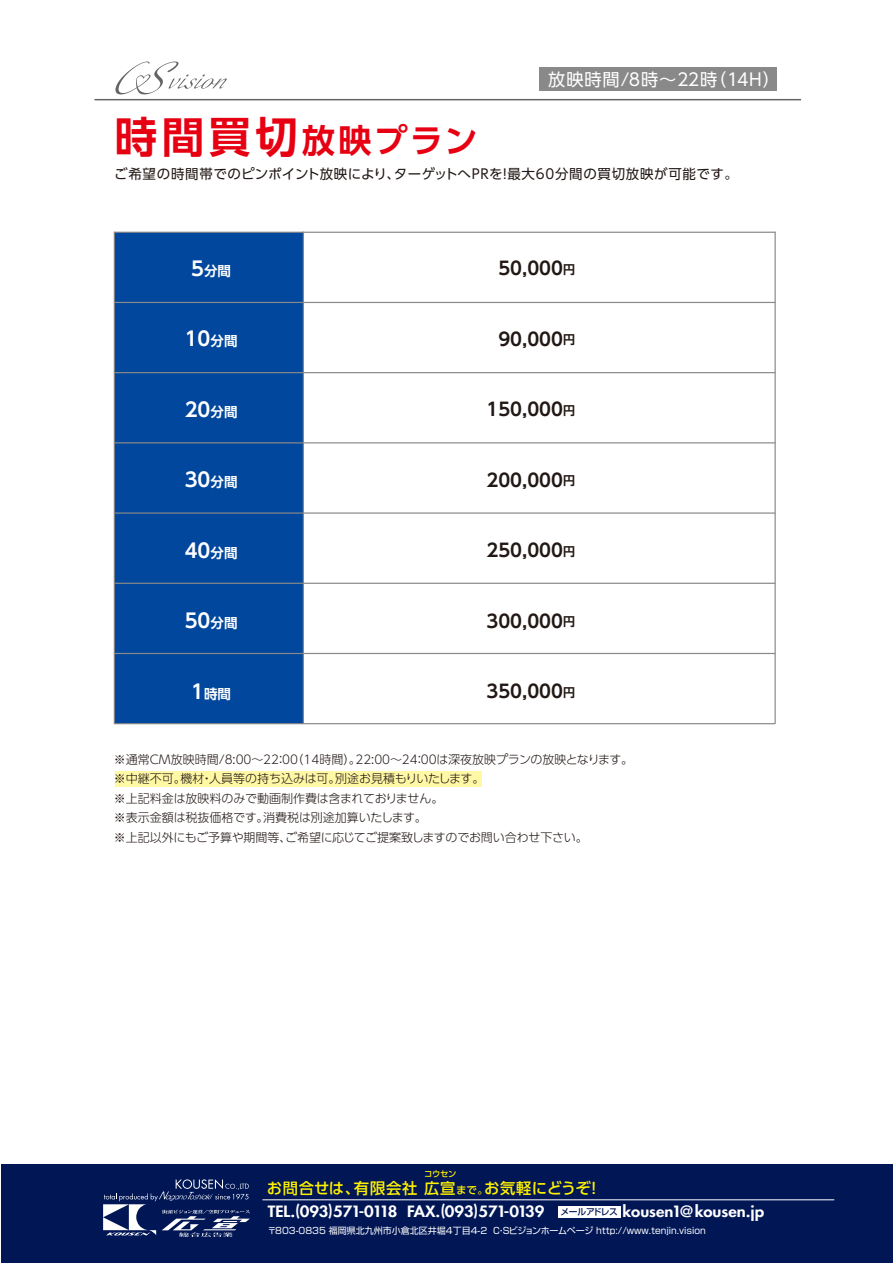
<style>
.page{position:relative;width:893px;height:1263px;background:#fff}
.page>*{position:absolute;margin:0;border:0;box-sizing:border-box;transform-origin:0 0}
.t1{font:700 33px "UD Shin Go Pro De";letter-spacing:.085em;color:#e60012}
.t2{font:700 19.5px "UD Shin Go Pro De";color:#fff}
.t3{font:700 18px "UD Shin Go Pro De";color:#221815}
.t4{font:17.25px "UD Shin Go NT Pro";letter-spacing:.05em;color:#fff}
.t5{font:500 15.3px "UD Shin Go Pro";letter-spacing:.045em;color:#fff100}
.t6{font:800 15.15px "Futura";color:#fff;scale:1.1 1}
.t7{font:13.5px "UD Shin Go Pro";letter-spacing:.05em;color:#221815}
.t8{font:700 13.5px "UD Shin Go Pro De";color:#fff}
.t9{font:300 12px/19.5px "UD Shin Go Pro";color:#221815}
.t10{font:9px "Shin Go Pro";color:#fff}
.t11{font:500 8.7px "Shin Go Pro";letter-spacing:-.055em;color:#001655}
.t12{font:500 8.25px "UD Shin Go Pro";color:#fff100}
.s1{font-size:42.6px}
.s2{font-size:19.5px}
.s3{font-size:12px}
.s4{font-size:13.5px}
.s5{font-size:10.5px}
.s6{font-family:"Shin Go Pro";font-weight:400;font-size:9.6px}
</style>
<div class="page">
<div style="left:539px;top:67px;width:237px;height:24px;background:#898989"></div>
<div style="left:114px;top:232px;width:190px;height:492px;background:#00479d"></div>
<hr style="left:114px;top:232px;width:661px;height:1px;background:#898989">
<hr style="left:114px;top:372px;width:661px;height:1px;background:#898989">
<hr style="left:114px;top:302px;width:661px;height:1px;background:#898989">
<hr style="left:114px;top:442px;width:661px;height:1px;background:#898989">
<hr style="left:114px;top:512px;width:661px;height:2px;background:#898989">
<hr style="left:114px;top:583px;width:661px;height:1px;background:#898989">
<hr style="left:114px;top:723px;width:661px;height:1px;background:#898989">
<hr style="left:114px;top:653px;width:661px;height:1px;background:#898989">
<hr style="left:94px;top:99px;width:707px;height:1px;background:#656464">
<svg style="left:115px;top:61px;width:112px;height:34px"></svg>
<div style="left:115px;top:771px;width:366px;height:15px;background:#fff8a5"></div>
<hr style="left:303px;top:232px;width:1px;height:492px;background:#898989">
<hr style="left:114px;top:232px;width:1px;height:492px;background:#898989">
<hr style="left:774px;top:232px;width:2px;height:492px;background:#898989">
<div style="left:1px;top:1236px;width:892px;height:27px;background:#001655"></div>
<div style="left:1px;top:1164px;width:892px;height:98px;background:#001655"></div>
<hr style="left:262px;top:1199px;width:572px;height:1px;background:#fff">
<svg style="left:103px;top:1179px;width:147px;height:58px"></svg>
<div style="left:558px;top:1206px;width:62px;height:12px;background:#fff"></div>
<h3 class="t4" style="left:548px;top:65px;width:233px">放映時間/8時～22時（14H）</h3>
<h1 class="t1" style="left:115px;top:113px;width:364px"><span class="s1">時間買切</span>放映プラン</h1>
<p class="t7" style="left:114px;top:163px;width:625px">ご希望の時間帯でのピンポイント放映により、ターゲットへPRを！最大60分間の買切放映が可能です。</p>
<p class="t8" style="left:191px;top:260px;width:41px"><span class="s2">5</span>分間</p>
<h3 class="t3" style="left:498px;top:254px;width:78px">50,000<span class="s3">円</span></h3>
<h2 class="t2" style="left:185px;top:323px;width:54px">10<span class="s4">分間</span></h2>
<h3 class="t3" style="left:498px;top:324px;width:78px">90,000<span class="s3">円</span></h3>
<h2 class="t2" style="left:185px;top:393px;width:54px">20<span class="s4">分間</span></h2>
<h3 class="t3" style="left:487px;top:395px;width:90px">150,000<span class="s3">円</span></h3>
<h2 class="t2" style="left:185px;top:464px;width:54px">30<span class="s4">分間</span></h2>
<h3 class="t3" style="left:487px;top:465px;width:90px">200,000<span class="s3">円</span></h3>
<h2 class="t2" style="left:185px;top:534px;width:54px">40<span class="s4">分間</span></h2>
<h3 class="t3" style="left:487px;top:536px;width:90px">250,000<span class="s3">円</span></h3>
<h2 class="t2" style="left:185px;top:605px;width:54px">50<span class="s4">分間</span></h2>
<h3 class="t3" style="left:487px;top:606px;width:90px">300,000<span class="s3">円</span></h3>
<p class="t8" style="left:191px;top:683px;width:41px"><span class="s2">1</span>時間</p>
<h3 class="t3" style="left:487px;top:677px;width:90px">350,000<span class="s3">円</span></h3>
<p class="t9" style="left:114px;top:749px;width:521px">※通常CM放映時間/8:00～22：00（14時間）。22:00～24：00は深夜放映プランの放映となります。※中継不可。機材・人員等の持ち込みは可。別途お見積もりいたします。<br>※上記料金は放映料のみで動画制作費は含まれておりません。<br>※表示金額は税抜価格です。消費税は別途加算いたします。<br>※上記以外にもご予算や期間等、ご希望に応じてご提案致しますのでお問い合わせ下さい。</p>
<p class="t12" style="left:424px;top:1167px;width:34px">コウセン</p>
<p class="t5" style="left:267px;top:1176px;width:336px">お問合せは、有限会社 広宣<span class="s5">まで。</span>お気軽にどうぞ！</p>
<p class="t6" style="left:268px;top:1201px;width:453px">TEL.(093)571-0118 FAX.(093)571-0139 <span class="s6">　　　　　　</span> kousen1@kousen.jp</p>
<p class="t10" style="left:267px;top:1223px;width:440px">〒803-0835 福岡県北九州市小倉北区井堀4丁目4-2 C・Sビジョンホームページ http://www.tenjin.vision</p>
<p class="t11" style="left:561px;top:1205px;width:59px">メールアドレス</p>
</div>
